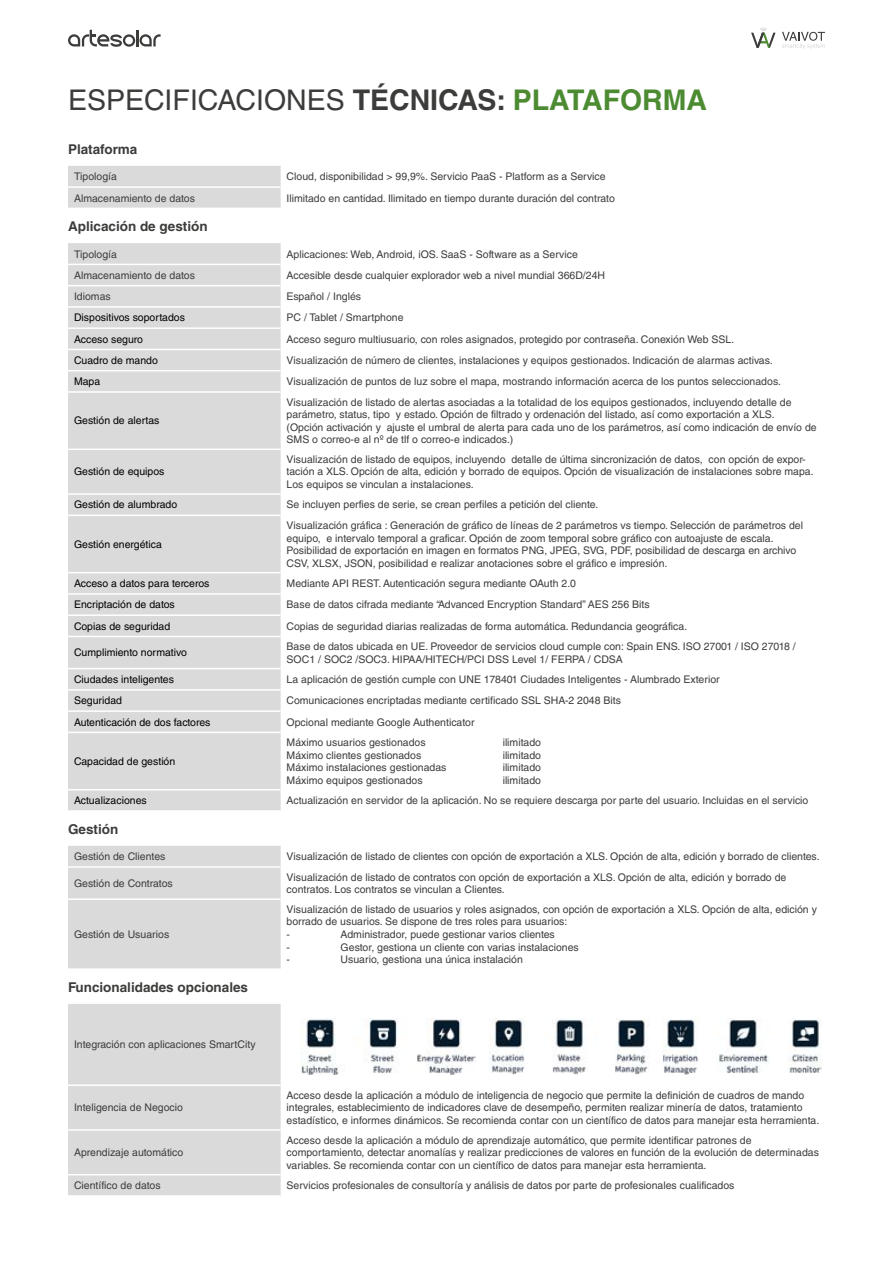
<style>
.page{position:relative;width:893px;height:1263px;background:#fff}
.page>*{position:absolute;margin:0;border:0;box-sizing:border-box;transform-origin:0 0}
.t1{font:28.5px "Helvetica LT Std";color:#3c3c3b}
.t2{font:700 13.5px "Helvetica LT Std";color:#3c3c3b}
.t3{font:10.5px/12.6px "Helvetica LT Std";color:#3c3c3b}
.t4{font:10.5px "Helvetica LT Std";color:#000}
.s1{font-weight:700}
.s2{font-weight:700;color:#4c8b32}
</style>
<div class="page">
<svg style="left:68px;top:30px;width:93px;height:17px"></svg>
<svg style="left:782px;top:32px;width:43px;height:17px"></svg>
<svg style="left:751px;top:27px;width:24px;height:21px"></svg>
<div style="left:68px;top:166px;width:213px;height:42px;background:#dadada"></div>
<hr style="left:68px;top:186px;width:213px;height:2px;background:#fff">
<div style="left:68px;top:846px;width:213px;height:122px;background:#dadada"></div>
<hr style="left:68px;top:866px;width:213px;height:2px;background:#fff">
<hr style="left:68px;top:898px;width:213px;height:2px;background:#fff">
<div style="left:68px;top:1004px;width:213px;height:191px;background:#dadada"></div>
<hr style="left:68px;top:1084px;width:213px;height:2px;background:#fff">
<hr style="left:68px;top:1129px;width:213px;height:2px;background:#fff">
<hr style="left:68px;top:1174px;width:213px;height:1px;background:#fff">
<div style="left:68px;top:243px;width:213px;height:567px;background:#dadada"></div>
<hr style="left:68px;top:264px;width:213px;height:1px;background:#fff">
<hr style="left:68px;top:285px;width:213px;height:1px;background:#fff">
<hr style="left:68px;top:306px;width:213px;height:2px;background:#fff">
<hr style="left:68px;top:327px;width:213px;height:2px;background:#fff">
<hr style="left:68px;top:349px;width:213px;height:1px;background:#fff">
<hr style="left:68px;top:370px;width:213px;height:1px;background:#fff">
<hr style="left:68px;top:391px;width:213px;height:2px;background:#fff">
<hr style="left:68px;top:449px;width:213px;height:1px;background:#fff">
<hr style="left:68px;top:493px;width:213px;height:2px;background:#fff">
<hr style="left:68px;top:515px;width:213px;height:1px;background:#fff">
<hr style="left:68px;top:572px;width:213px;height:1px;background:#fff">
<hr style="left:68px;top:593px;width:213px;height:2px;background:#fff">
<hr style="left:68px;top:614px;width:213px;height:2px;background:#fff">
<hr style="left:68px;top:636px;width:213px;height:1px;background:#fff">
<hr style="left:68px;top:668px;width:213px;height:1px;background:#fff">
<hr style="left:68px;top:689px;width:213px;height:2px;background:#fff">
<hr style="left:68px;top:710px;width:213px;height:2px;background:#fff">
<hr style="left:68px;top:732px;width:213px;height:1px;background:#fff">
<hr style="left:68px;top:789px;width:213px;height:1px;background:#fff">
<img style="left:301px;top:1019px;width:175px;height:55px">
<img style="left:489px;top:1019px;width:159px;height:55px">
<img style="left:663px;top:1019px;width:158px;height:55px">
<h1 class="t1" style="left:68px;top:83px;width:641px">ESPECIFICACIONES <span class="s1">TÉCNICAS:</span> <span class="s2">PLATAFORMA</span></h1>
<p class="t2" style="left:68px;top:141px;width:71px">Plataforma</p>
<p class="t3" style="left:74px;top:170px;width:44px">Tipología</p>
<p class="t3" style="left:287px;top:170px;width:321px">Cloud, disponibilidad &gt; 99,9%. Servicio PaaS - Platform as a Service</p>
<p class="t3" style="left:74px;top:191px;width:122px">Almacenamiento de datos</p>
<p class="t3" style="left:287px;top:191px;width:330px">Ilimitado en cantidad. Ilimitado en tiempo durante duración del contrato</p>
<p class="t2" style="left:68px;top:218px;width:141px">Aplicación de gestión</p>
<p class="t3" style="left:74px;top:248px;width:44px">Tipología</p>
<p class="t3" style="left:287px;top:248px;width:293px">Aplicaciones: Web, Android, iOS. SaaS - Software as a Service</p>
<p class="t3" style="left:74px;top:269px;width:122px">Almacenamiento de datos</p>
<p class="t3" style="left:287px;top:269px;width:320px">Accesible desde cualquier explorador web a nivel mundial 366D/24H</p>
<p class="t3" style="left:74px;top:290px;width:38px">Idiomas</p>
<p class="t3" style="left:287px;top:290px;width:76px">Español / Inglés</p>
<p class="t4" style="left:74px;top:312px;width:112px">Dispositivos soportados</p>
<p class="t3" style="left:287px;top:311px;width:118px">PC / Tablet / Smartphone</p>
<p class="t4" style="left:74px;top:333px;width:71px">Acceso seguro</p>
<p class="t3" style="left:287px;top:333px;width:449px">Acceso seguro multiusuario, con roles asignados, protegido por contraseña. Conexión Web SSL.</p>
<p class="t4" style="left:74px;top:354px;width:85px">Cuadro de mando</p>
<p class="t3" style="left:287px;top:354px;width:488px">Visualización de número de clientes, instalaciones y equipos gestionados. Indicación de alarmas activas.</p>
<p class="t4" style="left:74px;top:375px;width:28px">Mapa</p>
<p class="t3" style="left:287px;top:375px;width:496px">Visualización de puntos de luz sobre el mapa, mostrando información acerca de los puntos seleccionados.</p>
<p class="t4" style="left:74px;top:415px;width:87px">Gestión de alertas</p>
<p class="t3" style="left:287px;top:395px;width:532px">Visualización de listado de alertas asociadas a la totalidad de los equipos gestionados, incluyendo detalle de parámetro, status, tipo y estado. Opción de filtrado y ordenación del listado, así como exportación a XLS.<br>(Opción activación y ajuste el umbral de alerta para cada uno de los parámetros, así como indicación de envío de SMS o correo-e al nº de tlf o correo-e indicados.)</p>
<p class="t4" style="left:74px;top:466px;width:92px">Gestión de equipos</p>
<p class="t3" style="left:287px;top:453px;width:528px">Visualización de listado de equipos, incluyendo detalle de última sincronización de datos, con opción de expor&shy;tación a XLS. Opción de alta, edición y borrado de equipos. Opción de visualización de instalaciones sobre mapa.<br>Los equipos se vinculan a instalaciones.</p>
<p class="t4" style="left:74px;top:499px;width:105px">Gestión de alumbrado</p>
<p class="t3" style="left:287px;top:498px;width:313px">Se incluyen perfies de serie, se crean perfiles a petición del cliente.</p>
<p class="t4" style="left:74px;top:538px;width:89px">Gestión energética</p>
<p class="t3" style="left:287px;top:519px;width:518px">Visualización gráfica : Generación de gráfico de líneas de 2 parámetros vs tiempo. Selección de parámetros del equipo, e intervalo temporal a graficar. Opción de zoom temporal sobre gráfico con autoajuste de escala.<br>Posibilidad de exportación en imagen en formatos PNG, JPEG, SVG, PDF, posibilidad de descarga en archivo CSV, XLSX, JSON, posibilidad e realizar anotaciones sobre el gráfico e impresión.</p>
<p class="t4" style="left:74px;top:577px;width:137px">Acceso a datos para terceros</p>
<p class="t3" style="left:287px;top:577px;width:291px">Mediante API REST. Autenticación segura mediante OAuth 2.0</p>
<p class="t4" style="left:74px;top:599px;width:102px">Encriptación de datos</p>
<p class="t3" style="left:287px;top:598px;width:365px">Base de datos cifrada mediante “Advanced Encryption Standard” AES 256 Bits</p>
<p class="t4" style="left:74px;top:620px;width:98px">Copias de seguridad</p>
<p class="t3" style="left:287px;top:620px;width:402px">Copias de seguridad diarias realizadas de forma automática. Redundancia geográfica.</p>
<p class="t4" style="left:74px;top:646px;width:114px">Cumplimiento normativo</p>
<p class="t3" style="left:287px;top:640px;width:511px">Base de datos ubicada en UE. Proveedor de servicios cloud cumple con: Spain ENS. ISO 27001 / ISO 27018 /<br>SOC1 / SOC2 /SOC3. HIPAA/HITECH/PCI DSS Level 1/ FERPA / CDSA</p>
<p class="t4" style="left:74px;top:673px;width:101px">Ciudades inteligentes</p>
<p class="t3" style="left:287px;top:673px;width:435px">La aplicación de gestión cumple con UNE 178401 Ciudades Inteligentes - Alumbrado Exterior</p>
<p class="t4" style="left:74px;top:694px;width:50px">Seguridad</p>
<p class="t3" style="left:287px;top:694px;width:336px">Comunicaciones encriptadas mediante certificado SSL SHA-2 2048 Bits</p>
<p class="t4" style="left:74px;top:716px;width:138px">Autenticación de dos factores</p>
<p class="t3" style="left:287px;top:715px;width:189px">Opcional mediante Google Authenticator</p>
<p class="t4" style="left:74px;top:755px;width:103px">Capacidad de gestión</p>
<p class="t3" style="left:287px;top:736px;width:141px">Máximo usuarios gestionados</p>
<p class="t3" style="left:503px;top:736px;width:40px">ilimitado</p>
<p class="t3" style="left:287px;top:748px;width:136px">Máximo clientes gestionados</p>
<p class="t3" style="left:503px;top:748px;width:40px">ilimitado</p>
<p class="t3" style="left:287px;top:761px;width:161px">Máximo instalaciones gestionadas</p>
<p class="t3" style="left:503px;top:761px;width:40px">ilimitado</p>
<p class="t3" style="left:287px;top:774px;width:137px">Máximo equipos gestionados</p>
<p class="t3" style="left:503px;top:774px;width:40px">ilimitado</p>
<p class="t4" style="left:74px;top:794px;width:74px">Actualizaciones</p>
<p class="t3" style="left:287px;top:794px;width:523px">Actualización en servidor de la aplicación. No se requiere descarga por parte del usuario. Incluidas en el servicio</p>
<p class="t2" style="left:68px;top:821px;width:52px">Gestión</p>
<p class="t3" style="left:74px;top:850px;width:93px">Gestión de Clientes</p>
<p class="t3" style="left:287px;top:850px;width:534px">Visualización de listado de clientes con opción de exportación a XLS. Opción de alta, edición y borrado de clientes.</p>
<p class="t3" style="left:74px;top:877px;width:100px">Gestión de Contratos</p>
<p class="t3" style="left:287px;top:870px;width:501px">Visualización de listado de contratos con opción de exportación a XLS. Opción de alta, edición y borrado de contratos. Los contratos se vinculan a Clientes.</p>
<p class="t3" style="left:74px;top:928px;width:97px">Gestión de Usuarios</p>
<p class="t3" style="left:287px;top:903px;width:532px">Visualización de listado de usuarios y roles asignados, con opción de exportación a XLS. Opción de alta, edición y borrado de usuarios. Se dispone de tres roles para usuarios:<br>-</p>
<p class="t3" style="left:341px;top:928px;width:216px">Administrador, puede gestionar varios clientes</p>
<p class="t2" style="left:68px;top:979px;width:182px">Funcionalidades opcionales</p>
<p class="t3" style="left:74px;top:1038px;width:183px">Integración con aplicaciones SmartCity</p>
<p class="t3" style="left:74px;top:1101px;width:110px">Inteligencia de Negocio</p>
<p class="t3" style="left:74px;top:1146px;width:111px">Aprendizaje automático</p>
<p class="t3" style="left:287px;top:940px;width:5px">-</p>
<p class="t3" style="left:341px;top:940px;width:240px">Gestor, gestiona un cliente con varias instalaciones</p>
<p class="t3" style="left:287px;top:953px;width:5px">-</p>
<p class="t3" style="left:341px;top:953px;width:184px">Usuario, gestiona una única instalación</p>
<p class="t3" style="left:287px;top:1089px;width:534px">Acceso desde la aplicación a módulo de inteligencia de negocio que permite la definición de cuadros de mando integrales, establecimiento de indicadores clave de desempeño, permiten realizar minería de datos, tratamiento estadístico, e informes dinámicos. Se recomienda contar con un científico de datos para manejar esta herramienta.</p>
<p class="t3" style="left:287px;top:1133px;width:534px">Acceso desde la aplicación a módulo de aprendizaje automático, que permite identificar patrones de comportamiento, detectar anomalías y realizar predicciones de valores en función de la evolución de determinadas variables. Se recomienda contar con un científico de datos para manejar esta herramienta.</p>
<p class="t3" style="left:74px;top:1179px;width:88px">Científico de datos</p>
<p class="t3" style="left:287px;top:1179px;width:449px">Servicios profesionales de consultoría y análisis de datos por parte de profesionales cualificados</p>
</div>
